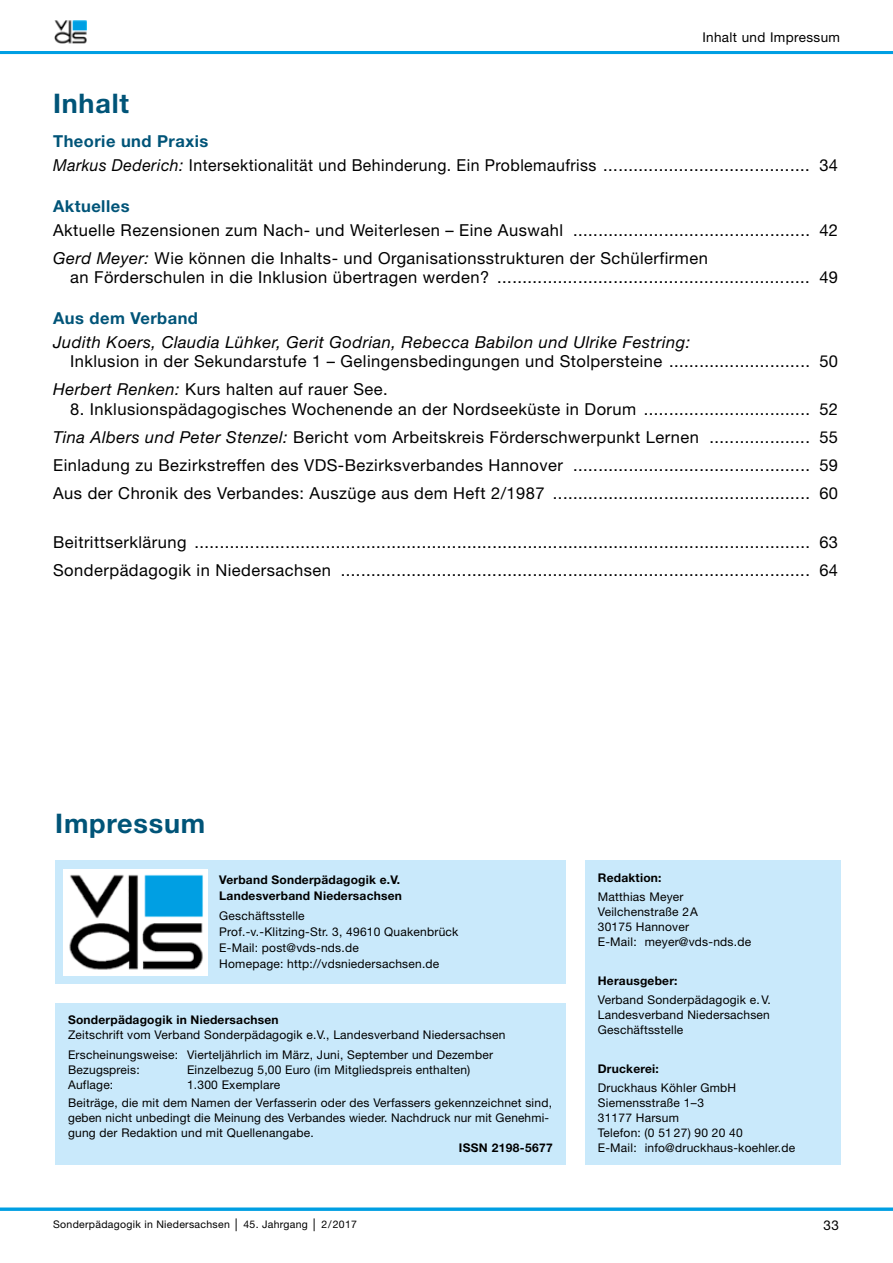
<style>
.page{position:relative;width:893px;height:1263px;background:#fff}
.page>*{position:absolute;margin:0;border:0;box-sizing:border-box;transform-origin:0 0}
.t1{font:700 27px "Helvetica Neue LT Std";letter-spacing:.03em;color:#005478}
.t2{font:16.5px/28px "Helvetica Neue LT Std";letter-spacing:.03em;color:#000}
.t3{font:16.5px/23.7px "Helvetica Neue LT Std";letter-spacing:.03em;color:#000;scale:.96 1}
.t4{font:italic 16.5px "Helvetica Neue LT Std";letter-spacing:.03em;color:#000}
.t5{font:700 16.5px "Helvetica Neue LT Std";letter-spacing:.03em;color:#005478}
.t6{font:13.5px "Helvetica Neue LT Std";letter-spacing:.03em;color:#000}
.t7{font:12px/15px "Helvetica Neue LT Std";letter-spacing:.02em;color:#000}
.t8{font:700 12px/15.9px "Helvetica Neue LT Std";letter-spacing:.02em;color:#000}
.t9{font:10.5px "Helvetica Neue LT Std";letter-spacing:.03em;color:#000}
.s1{font-weight:700;color:#005478}
.s2{font-style:italic}
.s3{font-family:"Arial"}
</style>
<div class="page">
<img style="left:54px;top:20px;width:33px;height:24px">
<hr style="left:0;top:51px;width:893px;height:3px;background:#009fe3">
<hr style="left:0;top:1208px;width:893px;height:3px;background:#009fe3">
<div style="left:55px;top:861px;width:511px;height:123px;background:#c9e9fb"></div>
<img style="left:64px;top:869px;width:144px;height:106px">
<div style="left:55px;top:1003px;width:511px;height:162px;background:#c9e9fb"></div>
<div style="left:585px;top:861px;width:255px;height:304px;background:#c9e9fb"></div>
<p class="t6" style="left:702px;top:29px;width:139px">Inhalt und Impressum</p>
<h1 class="t1" style="left:53px;top:86px;width:77px">Inhalt</h1>
<p class="t3" style="left:53px;top:129px;width:819px"><span class="s1">Theorie und Praxis<br></span><span class="s2">Markus Dederich:</span> Intersektionalität und Behinderung. Ein Problemaufriss ......................................... 34</p>
<p class="t5" style="left:53px;top:196px;width:78px">Aktuelles</p>
<p class="t2" style="left:53px;top:215px;width:786px">Aktuelle Rezensionen zum Nach- und Weiterlesen – Eine Auswahl ............................................... 42<br><span class="s2">Gerd Meyer:</span> Wie können die Inhalts- und Organisationsstrukturen der Schülerfirmen</p>
<p class="t2" style="left:70px;top:263px;width:769px">an Förderschulen in die Inklusion übertragen werden? .............................................................. 49</p>
<p class="t5" style="left:53px;top:308px;width:146px">Aus dem Verband</p>
<p class="t4" style="left:53px;top:332px;width:639px">Judith Koers, Claudia Lühker, Gerit Godrian, Rebecca Babilon und Ulrike Festring:</p>
<p class="t2" style="left:53px;top:347px;width:786px;text-indent:17px">Inklusion in der Sekundarstufe 1 – Gelingensbedingungen und Stolpersteine ............................ 50<br><span class="s2">Herbert Renken:</span> Kurs halten auf rauer See.</p>
<p class="t2" style="left:53px;top:394px;width:786px;text-align:justify;text-indent:17px">8. Inklusionspädagogisches Wochenende an der Nordseeküste in Dorum ................................. 52<br><span class="s2">Tina Albers und Peter Stenzel:</span> Bericht vom Arbeitskreis Förderschwerpunkt Lernen .................... 55<br>Einladung zu Bezirkstreffen des VDS-Bezirksverbandes Hannover ............................................... 59<br>Aus der Chronik des Verbandes: Auszüge aus dem Heft 2/1987 ................................................... 60</p>
<p class="t2" style="left:53px;top:528px;width:786px">Beitrittserklärung .......................................................................................................................... 63<br>Sonderpädagogik in Niedersachsen ............................................................................................. 64</p>
<h1 class="t1" style="left:55px;top:807px;width:151px">Impressum</h1>
<p class="t8" style="left:219px;top:871px;width:184px">Verband Sonderpädagogik e.V.<br>Landesverband Niedersachsen</p>
<p class="t7" style="left:219px;top:908px;width:241px;line-height:15.9px">Geschäftsstelle<br>Prof.-v.-Klitzing-Str. 3, 49610 Quakenbrück E-Mail: post@vds-nds.de<br>Homepage: http://vdsniedersachsen.de</p>
<p class="t8" style="left:68px;top:1011px;width:212px">Sonderpädagogik in Niedersachsen</p>
<p class="t7" style="left:68px;top:1024px;width:439px;line-height:20.1px">Zeitschrift vom Verband Sonderpädagogik e.V., Landesverband Niedersachsen<br>Erscheinungsweise: Vierteljährlich im März, Juni, September und Dezember</p>
<p class="t7" style="left:68px;top:1062px;width:73px">Bezugspreis:</p>
<p class="t7" style="left:187px;top:1062px;width:285px">Einzelbezug 5,00 Euro (im Mitgliedspreis enthalten)</p>
<p class="t7" style="left:68px;top:1077px;width:47px">Auflage:</p>
<p class="t7" style="left:68px;top:1075px;width:486px;line-height:18.5px;text-indent:119px">1.300 Exemplare<br>Beiträge, die mit dem Namen der Verfasserin oder des Verfassers gekennzeichnet sind,</p>
<p class="t7" style="left:68px;top:1110px;width:483px">geben nicht unbedingt die Meinung des Verbandes wieder. Nachdruck nur mit Genehmi&shy;gung der Redaktion und mit Quellenangabe.</p>
<p class="t8" style="left:459px;top:1140px;width:95px">ISSN 2198-5677</p>
<p class="t8" style="left:598px;top:869px;width:65px">Redaktion:</p>
<p class="t7" style="left:598px;top:889px;width:155px">Matthias Meyer<br>Veilchenstraße 2A<br>30175 Hannover<br>E-Mail: meyer@vds-nds.de</p>
<p class="t8" style="left:598px;top:972px;width:81px">Herausgeber:</p>
<p class="t7" style="left:598px;top:992px;width:174px;text-align:justify">Verband Sonderpädagogik e. V.<br>Landesverband Niedersachsen Geschäftsstelle</p>
<p class="t8" style="left:598px;top:1060px;width:63px">Druckerei:</p>
<p class="t7" style="left:598px;top:1080px;width:199px">Druckhaus Köhler GmbH<br>Siemensstraße 1–3<br>31177 Harsum<br>Telefon: (0 51 27) 90 20 40<br>E-Mail: info@druckhaus-koehler.de</p>
<p class="t9" style="left:53px;top:1218px;width:305px">Sonderpädagogik in Niedersachsen <span class="s3">│</span> 45. Jahrgang <span class="s3">│</span> 2/2017</p>
<p class="t6" style="left:824px;top:1217px;width:17px">33</p>
</div>
